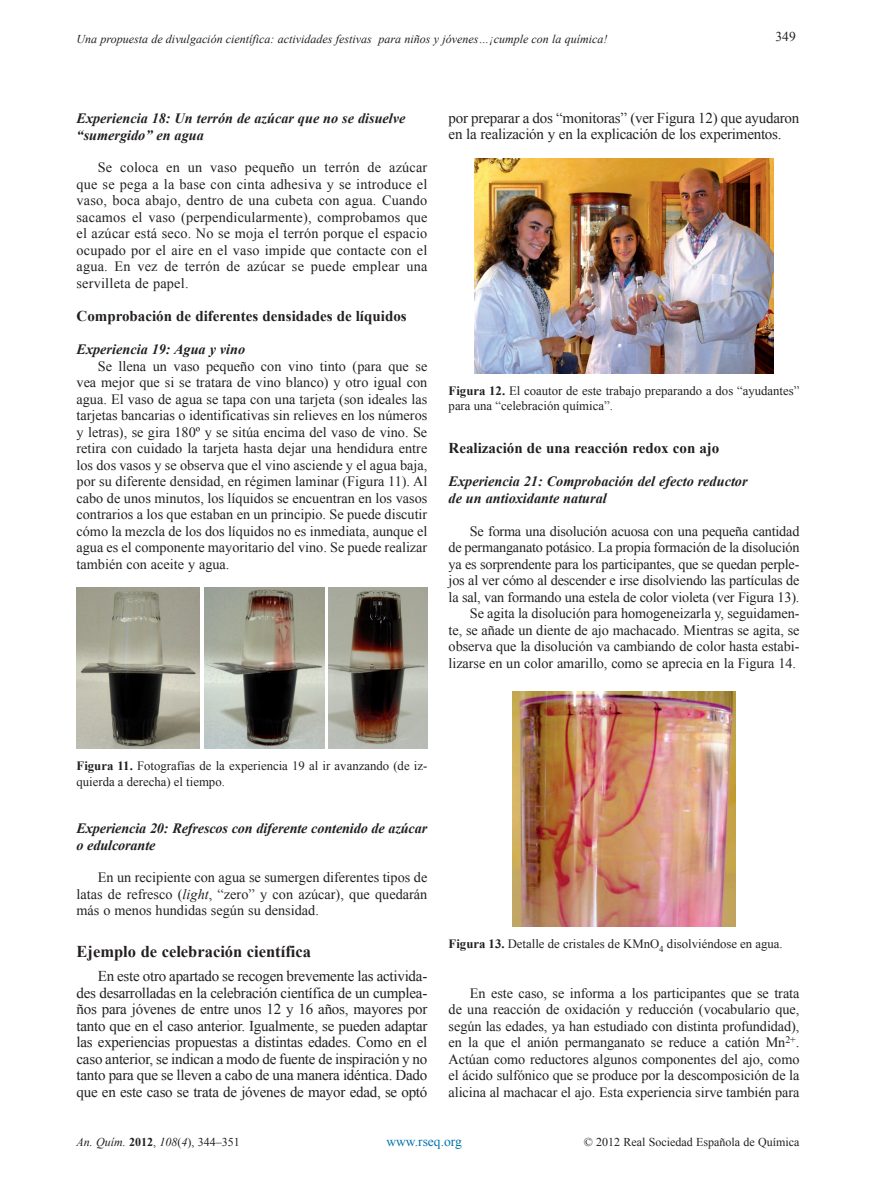
<style>
.page{position:relative;width:893px;height:1191px;background:#fff}
.page>*{position:absolute;margin:0;border:0;box-sizing:border-box;transform-origin:0 0}
.t1{font:700 16.5px "Times New Roman";color:#231f20}
.t2{font:15px/16.5px "Times New Roman";letter-spacing:-.015em;color:#231f20;text-align:justify}
.t3{font:700 15px "Times New Roman";color:#231f20}
.t4{font:14.25px/16.5px "Times New Roman";letter-spacing:-.005em;color:#231f20;text-align:justify}
.t5{font:italic 700 14.25px/17.1px "Times New Roman";color:#231f20}
.t6{font:13.5px "Times New Roman";color:#0073ae}
.t7{font:13.5px "Times New Roman";color:#231f20}
.t8{font:12.75px/15.3px "Times New Roman";color:#231f20}
.t9{font:italic 12px "Times New Roman";color:#231f20}
.t10{font:12px "Times New Roman";color:#231f20}
.s1{font-weight:700}
.s2{font-style:italic}
.s3{font-weight:700;font-style:normal}
.s4{font-style:normal}
</style>
<div class="page">
<img style="left:77px;top:588px;width:123px;height:160px">
<img style="left:205px;top:588px;width:119px;height:160px">
<img style="left:329px;top:588px;width:98px;height:160px">
<img style="left:474px;top:159px;width:300px;height:214px">
<img style="left:512px;top:691px;width:223px;height:235px">
<p class="t9" style="left:77px;top:34px;width:532px">Una propuesta de divulgación científica: actividades festivas para niños y jóvenes…¡cumple con la química!</p>
<p class="t7" style="left:775px;top:32px;width:22px">349</p>
<p class="t5" style="left:77px;top:111px;width:330px">Experiencia 18: Un terrón de azúcar que no se disuelve “sumergido” en agua</p>
<p class="t4" style="left:77px;top:161px;width:352px;text-indent:21px">Se coloca en un vaso pequeño un terrón de azúcar que se pega a la base con cinta adhesiva y se introduce el vaso, boca abajo, dentro de una cubeta con agua. Cuando sacamos el vaso (perpendicularmente), comprobamos que el azúcar está seco. No se moja el terrón porque el espacio ocupado por el aire en el vaso impide que contacte con el agua. En vez de terrón de azúcar se puede emplear una servilleta de papel.</p>
<p class="t3" style="left:77px;top:311px;width:332px">Comprobación de diferentes densidades de líquidos</p>
<p class="t5" style="left:77px;top:342px;width:170px">Experiencia 19: Agua y vino</p>
<p class="t4" style="left:77px;top:359px;width:352px;text-indent:21px">Se llena un vaso pequeño con vino tinto (para que se vea mejor que si se tratara de vino blanco) y otro igual con agua. El vaso de agua se tapa con una tarjeta (son ideales las tarjetas bancarias o identificativas sin relieves en los números y letras), se gira 180º y se sitúa encima del vaso de vino. Se retira con cuidado la tarjeta hasta dejar una hendidura entre los dos vasos y se observa que el vino asciende y el agua baja, por su diferente densidad, en régimen laminar (Figura 11). Al cabo de unos minutos, los líquidos se encuentran en los vasos contrarios a los que estaban en un principio. Se puede discutir cómo la mezcla de los dos líquidos no es inmediata, aunque el agua es el componente mayoritario del vino. Se puede realizar también con aceite y agua.</p>
<p class="t2" style="left:449px;top:111px;width:352px">por preparar a dos “monitoras” (ver Figura 12) que ayudaron en la realización y en la explicación de los experimentos.</p>
<p class="t8" style="left:449px;top:384px;width:352px"><span class="s1">Figura 12.</span> El coautor de este trabajo preparando a dos “ayudantes” para una “celebración química”.</p>
<p class="t3" style="left:449px;top:443px;width:272px">Realización de una reacción redox con ajo</p>
<p class="t5" style="left:449px;top:474px;width:301px">Experiencia 21: Comprobación del efecto reductor de un antioxidante natural</p>
<p class="t4" style="left:449px;top:524px;width:352px;text-align:right">Se forma una disolución acuosa con una pequeña cantidad<br>de permanganato potásico. La propia formación de la disolución ya es sorprendente para los participantes, que se quedan perple&shy;jos al ver cómo al descender e irse disolviendo las partículas de la sal, van formando una estela de color violeta (ver Figura 13).<br>Se agita la disolución para homogeneizarla y, seguidamen-<br>te, se añade un diente de ajo machacado. Mientras se agita, se observa que la disolución va cambiando de color hasta estabi&shy;lizarse en un color amarillo, como se aprecia en la Figura 14.</p>
<p class="t8" style="left:77px;top:759px;width:352px"><span class="s1">Figura 11.</span> Fotografías de la experiencia 19 al ir avanzando (de iz&shy;quierda a derecha) el tiempo.</p>
<p class="t5" style="left:77px;top:821px;width:352px">Experiencia 20: Refrescos con diferente contenido de azúcar o edulcorante</p>
<p class="t4" style="left:77px;top:870px;width:352px;text-indent:21px">En un recipiente con agua se sumergen diferentes tipos de latas de refresco (<span class="s2">light</span>, “zero” y con azúcar), que quedarán más o menos hundidas según su densidad.</p>
<p class="t1" style="left:77px;top:946px;width:236px">Ejemplo de celebración científica</p>
<p class="t2" style="left:77px;top:969px;width:352px;text-indent:21px">En este otro apartado se recogen brevemente las activida&shy;des desarrolladas en la celebración científica de un cumplea&shy;ños para jóvenes de entre unos 12 y 16 años, mayores por tanto que en el caso anterior. Igualmente, se pueden adaptar las experiencias propuestas a distintas edades. Como en el caso anterior, se indican a modo de fuente de inspiración y no tanto para que se lleven a cabo de una manera idéntica. Dado que en este caso se trata de jóvenes de mayor edad, se optó</p>
<p class="t8" style="left:449px;top:937px;width:336px"><span class="s1">Figura 13.</span> Detalle de cristales de KMnO<sub>4</sub> disolviéndose en agua.</p>
<p class="t4" style="left:449px;top:986px;width:352px;text-indent:21px">En este caso, se informa a los participantes que se trata de una reacción de oxidación y reducción (vocabulario que, según las edades, ya han estudiado con distinta profundidad), en la que el anión permanganato se reduce a catión Mn<sup>2+</sup>.<br>Actúan como reductores algunos componentes del ajo, como el ácido sulfónico que se produce por la descomposición de la alicina al machacar el ajo. Esta experiencia sirve también para</p>
<p class="t9" style="left:77px;top:1138px;width:165px">An. Quím. <span class="s3">2012</span><span class="s4">,</span> 108<span class="s4">(</span>4<span class="s4">), 344–351</span></p>
<p class="t6" style="left:386px;top:1137px;width:77px">www.rseq.org</p>
<p class="t10" style="left:584px;top:1138px;width:217px">© 2012 Real Sociedad Española de Química</p>
</div>
